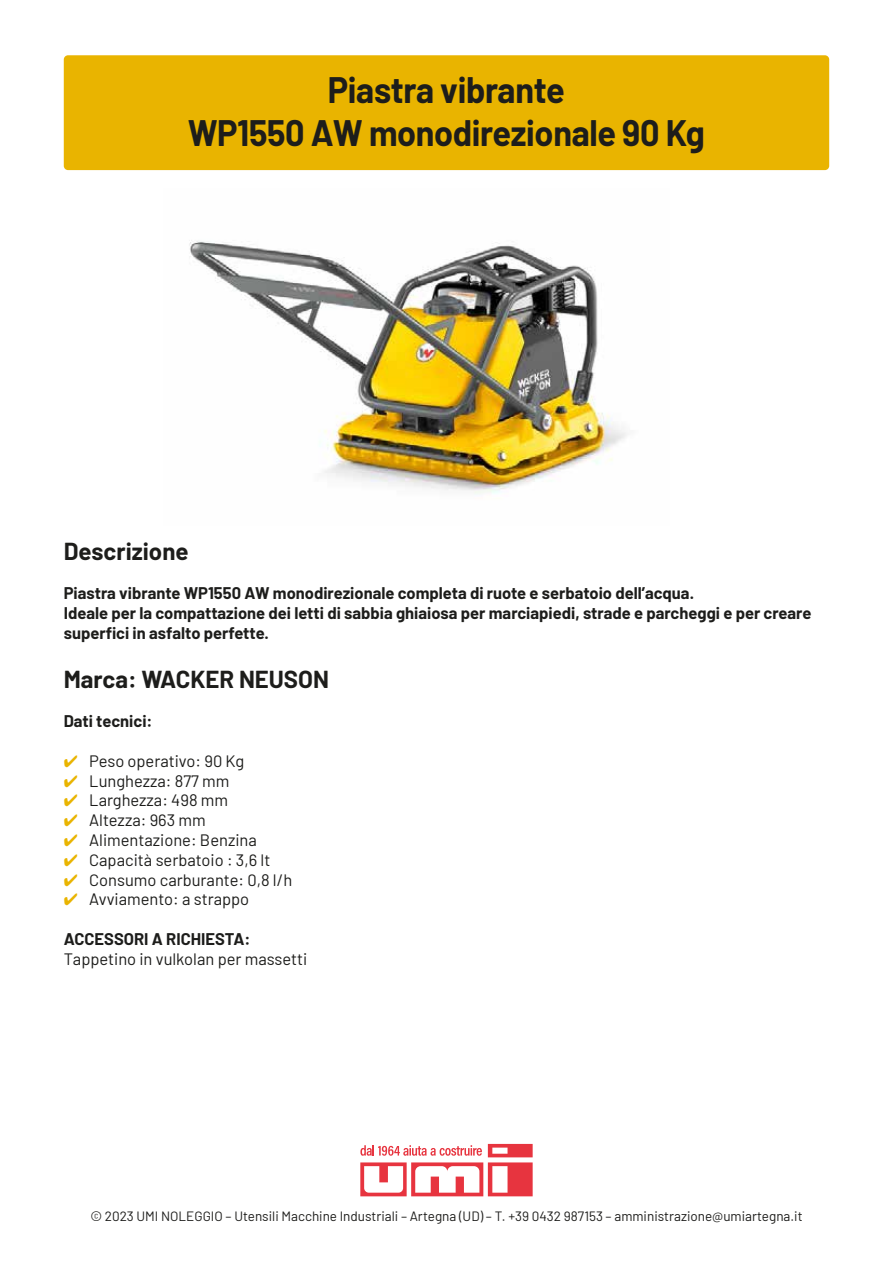
<style>
.page{position:relative;width:893px;height:1263px;background:#fff}
.page>*{position:absolute;margin:0;border:0;box-sizing:border-box;transform-origin:0 0}
.t1{font:700 36px/43.2px "Barlow";letter-spacing:-.01em;color:#1d1d1b;text-align:center;scale:.95 1}
.t2{font:700 24px "Barlow";color:#1d1d1b}
.t3{font:700 16.5px/19.8px "Barlow";color:#1d1d1b}
.t4{font:16.5px "Barlow";color:#1d1d1b}
.t5{font:13.5px "Barlow";color:#1d1d1b}
.s1{color:#e9b400}
</style>
<div class="page">
<img style="left:189px;top:240px;width:438px;height:254px">
<svg style="left:360px;top:1144px;width:173px;height:52px"></svg>
<div style="left:64px;top:55px;width:765px;height:115px;background:#e9b400;border-radius:4px"></div>
<h1 class="t1" style="left:188px;top:66px;width:546px">Piastra vibrante<br>WP1550 AW monodirezionale 90 Kg</h1>
<h2 class="t2" style="left:64px;top:533px;width:126px">Descrizione</h2>
<p class="t3" style="left:64px;top:582px;width:749px">Piastra vibrante WP1550 AW monodirezionale completa di ruote e serbatoio dell’acqua.<br>Ideale per la compattazione dei letti di sabbia ghiaiosa per marciapiedi, strade e parcheggi e per creare superfici in asfalto perfette.</p>
<h2 class="t2" style="left:64px;top:661px;width:267px">Marca: WACKER NEUSON</h2>
<p class="t3" style="left:64px;top:710px;width:90px">Dati tecnici:</p>
<p class="t4" style="left:64px;top:749px;width:182px"><span class="s1">✔</span> Peso operativo: 90 Kg</p>
<p class="t4" style="left:64px;top:769px;width:167px"><span class="s1">✔</span> Lunghezza: 877 mm</p>
<p class="t4" style="left:64px;top:788px;width:166px"><span class="s1">✔</span> Larghezza: 498 mm</p>
<p class="t4" style="left:64px;top:808px;width:144px"><span class="s1">✔</span> Altezza: 963 mm</p>
<p class="t4" style="left:64px;top:828px;width:195px"><span class="s1">✔</span> Alimentazione: Benzina</p>
<p class="t4" style="left:64px;top:848px;width:208px"><span class="s1">✔</span> Capacità serbatoio : 3,6 lt</p>
<p class="t4" style="left:64px;top:868px;width:230px"><span class="s1">✔</span> Consumo carburante: 0,8 l/h</p>
<p class="t4" style="left:64px;top:887px;width:187px"><span class="s1">✔</span> Avviamento: a strappo</p>
<p class="t3" style="left:64px;top:928px;width:188px">ACCESSORI A RICHIESTA:</p>
<p class="t4" style="left:64px;top:947px;width:245px">Tappetino in vulkolan per massetti</p>
<p class="t5" style="left:90px;top:1206px;width:714px">© 2023 UMI NOLEGGIO – Utensili Macchine Industriali – Artegna (UD) – T. +39 0432 987153 – amministrazione@umiartegna.it</p>
</div>
